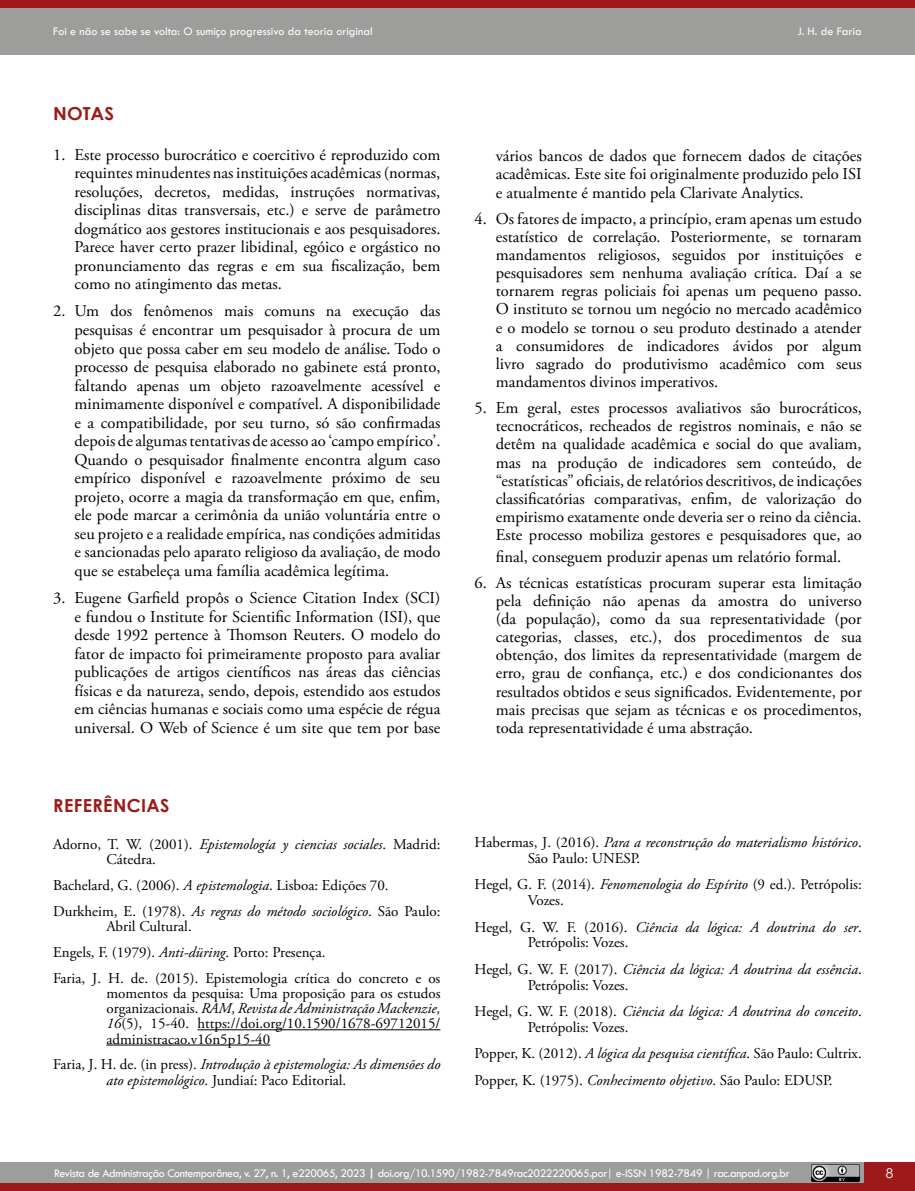
<style>
.page{position:relative;width:915px;height:1191px;background:#fff}
.page>*{position:absolute;margin:0;border:0;box-sizing:border-box;transform-origin:0 0}
.t1{font:700 18px "Century Gothic";letter-spacing:.02em;color:#9d1a18}
.t2{font:700 18px "Century Gothic";letter-spacing:.02em;color:#9d1a18;scale:1.04 1}
.t3{font:16.5px/18.6px "Adobe Garamond Pro";color:#000;text-align:justify}
.t4{font:15px/15.3px "Adobe Garamond Pro";color:#000}
.t5{font:italic 15px/15.3px "Adobe Garamond Pro";color:#000}
.t6{font:13.5px "Century Gothic";color:#fff}
.t7{font:12px "Tw Cen";letter-spacing:-.03em;color:#fff}
.t8{font:12px "Tw Cen";color:#fff}
.s1{font-style:italic}
.s2{font-style:normal}
.s3{font-weight:700}
</style>
<div class="page">
<div style="left:863px;top:1162px;width:51px;height:21px;background:#9d1a1a"></div>
<div style="left:0;top:0;width:914px;height:54px;background:#9d9d9c"></div>
<div style="left:0;top:0;width:914px;height:7px;background:#9d1a18"></div>
<div style="left:0;top:1162px;width:863px;height:21px;background:#9d9d9c"></div>
<div style="left:0;top:1183px;width:914px;height:8px;background:#9d1a18"></div>
<svg style="left:914px;top:1162px;width:1px;height:29px"></svg>
<img style="left:811px;top:1164px;width:48px;height:17px">
<hr style="left:197px;top:1029px;width:243px;height:1px;background:#000">
<hr style="left:106px;top:1044px;width:164px;height:1px;background:#000">
<p class="t8" style="left:53px;top:24px;width:321px">Foi e não se sabe se volta: O sumiço progressivo da teoria original</p>
<p class="t7" style="left:797px;top:24px;width:66px">J. H. de Faria</p>
<p class="t2" style="left:53px;top:100px;width:60px">NOTAS</p>
<p class="t3" style="left:74px;top:146px;width:367px;text-indent:-21px">1. Este processo burocrático e coercitivo é reproduzido com requintes minudentes nas instituições acadêmicas (normas, resoluções, decretos, medidas, instruções normativas, disciplinas ditas transversais, etc.) e serve de parâmetro dogmático aos gestores institucionais e aos pesquisadores.<br>Parece haver certo prazer libidinal, egóico e orgástico no pronunciamento das regras e em sua fiscalização, bem como no atingimento das metas.</p>
<p class="t3" style="left:74px;top:302px;width:367px;text-indent:-21px">2. Um dos fenômenos mais comuns na execução das pesquisas é encontrar um pesquisador à procura de um objeto que possa caber em seu modelo de análise. Todo o processo de pesquisa elaborado no gabinete está pronto, faltando apenas um objeto razoavelmente acessível e minimamente disponível e compatível. A disponibilidade e a compatibilidade, por seu turno, só são confirmadas depois de algumas tentativas de acesso ao ‘campo empírico’.<br>Quando o pesquisador finalmente encontra algum caso empírico disponível e razoavelmente próximo de seu projeto, ocorre a magia da transformação em que, enfim, ele pode marcar a cerimônia da união voluntária entre o seu projeto e a realidade empírica, nas condições admitidas e sancionadas pelo aparato religioso da avaliação, de modo que se estabeleça uma família acadêmica legítima.</p>
<p class="t3" style="left:74px;top:589px;width:367px;text-indent:-21px">3. Eugene Garfield propôs o Science Citation Index (SCI) e fundou o Institute for Scientific Information (ISI), que desde 1992 pertence à Thomson Reuters. O modelo do fator de impacto foi primeiramente proposto para avaliar publicações de artigos científicos nas áreas das ciências físicas e da natureza, sendo, depois, estendido aos estudos em ciências humanas e sociais como uma espécie de régua universal. O Web of Science é um site que tem por base</p>
<p class="t1" style="left:53px;top:792px;width:118px">REFERÊNCIAS</p>
<p class="t4" style="left:106px;top:836px;width:335px;text-indent:-53px">Adorno, T. W. (2001). <span class="s1">Epistemología y ciencias sociales</span>. Madrid:<br>Cátedra.</p>
<p class="t4" style="left:53px;top:872px;width:388px;line-height:25.8px">Bachelard, G. (2006). <span class="s1">A epistemologia</span>. Lisboa: Edições 70.<br>Durkheim, E. (1978). <span class="s1">As regras do método sociológico</span>. São Paulo:</p>
<p class="t4" style="left:53px;top:913px;width:388px;line-height:25.8px;text-indent:53px">Abril Cultural.<br>Engels, F. (1979). <span class="s1">Anti-düring</span>. Porto: Presença.<br>Faria, J. H. de. (2015). Epistemologia crítica do concreto e os</p>
<p class="t4" style="left:106px;top:986px;width:335px;text-align:justify">momentos da pesquisa: Uma proposição para os estudos organizacionais. <span class="s1">RAM, Revista de Administração Mackenzie, 16</span>(5), 15-40. https://doi.org/10.1590/1678-69712015/ administracao.v16n5p15-40</p>
<p class="t5" style="left:106px;top:1057px;width:335px;text-indent:-53px"><span class="s2">Faria, J. H. de. (in press).</span> Introdução à epistemologia: As dimensões do ato epistemológico<span class="s2">. Jundiaí: Paco Editorial.</span></p>
<p class="t3" style="left:495px;top:148px;width:367px;line-height:18px">vários bancos de dados que fornecem dados de citações acadêmicas. Este site foi originalmente produzido pelo ISI e atualmente é mantido pela Clarivate Analytics.</p>
<p class="t3" style="left:495px;top:210px;width:367px;line-height:18px;text-indent:-21px">4. Os fatores de impacto, a princípio, eram apenas um estudo estatístico de correlação. Posteriormente, se tornaram mandamentos religiosos, seguidos por instituições e pesquisadores sem nenhuma avaliação crítica. Daí a se tornarem regras policiais foi apenas um pequeno passo.<br>O instituto se tornou um negócio no mercado acadêmico e o modelo se tornou o seu produto destinado a atender a consumidores de indicadores ávidos por algum livro sagrado do produtivismo acadêmico com seus mandamentos divinos imperativos.</p>
<p class="t3" style="left:495px;top:400px;width:367px;line-height:18px;text-indent:-21px">5. Em geral, estes processos avaliativos são burocráticos, tecnocráticos, recheados de registros nominais, e não se detêm na qualidade acadêmica e social do que avaliam, mas na produção de indicadores sem conteúdo, de “estatísticas” oficiais, de relatórios descritivos, de indicações classificatórias comparativas, enfim, de valorização do empirismo exatamente onde deveria ser o reino da ciência.<br>Este processo mobiliza gestores e pesquisadores que, ao</p>
<p class="t3" style="left:495px;top:547px;width:347px">final, conseguem produzir apenas um relatório formal.</p>
<p class="t3" style="left:495px;top:574px;width:367px;line-height:18px;text-indent:-21px">6. As técnicas estatísticas procuram superar esta limitação pela definição não apenas da amostra do universo (da população), como da sua representatividade (por categorias, classes, etc.), dos procedimentos de sua obtenção, dos limites da representatividade (margem de erro, grau de confiança, etc.) e dos condicionantes dos resultados obtidos e seus significados. Evidentemente, por mais precisas que sejam as técnicas e os procedimentos, toda representatividade é uma abstração.</p>
<p class="t5" style="left:527px;top:835px;width:335px;line-height:15.8px;text-indent:-53px"><span class="s2">Habermas, J. (2016).</span> Para a reconstrução do materialismo histórico<span class="s2">.<br>São Paulo: UNESP.</span></p>
<p class="t4" style="left:527px;top:877px;width:335px;line-height:15.8px;text-indent:-53px">Hegel, G. F. (2014). <span class="s1">Fenomenologia do Espírito</span> (9 ed.). Petrópolis:<br>Vozes.</p>
<p class="t4" style="left:527px;top:919px;width:335px;line-height:15.8px;text-indent:-53px">Hegel, G. W. F. (2016). <span class="s1">Ciência da lógica: A doutrina do ser</span>.<br>Petrópolis: Vozes.</p>
<p class="t4" style="left:527px;top:961px;width:335px;line-height:15.8px;text-indent:-53px">Hegel, G. W. F. (2017). <span class="s1">Ciência da lógica: A doutrina da essência</span>.<br>Petrópolis: Vozes.</p>
<p class="t4" style="left:527px;top:1004px;width:335px;line-height:15.8px;text-indent:-53px">Hegel, G. W. F. (2018). <span class="s1">Ciência da lógica: A doutrina do conceito</span>.<br>Petrópolis: Vozes.</p>
<p class="t4" style="left:474px;top:1040px;width:388px;line-height:26.4px">Popper, K. (2012). <span class="s1">A lógica da pesquisa científica</span>. São Paulo: Cultrix.<br>Popper, K. (1975). <span class="s1">Conhecimento objetivo</span>. São Paulo: EDUSP.</p>
<p class="t7" style="left:54px;top:1166px;width:736px">Revista de Administração Contemporânea, v. 27, n. 1, e220065, 2023 <span class="s3">|</span> doi.org/10.1590/1982-7849rac2022220065.por| e-ISSN 1982-7849 | rac.anpad.org.br</p>
<p class="t6" style="left:885px;top:1163px;width:9px">8</p>
</div>
